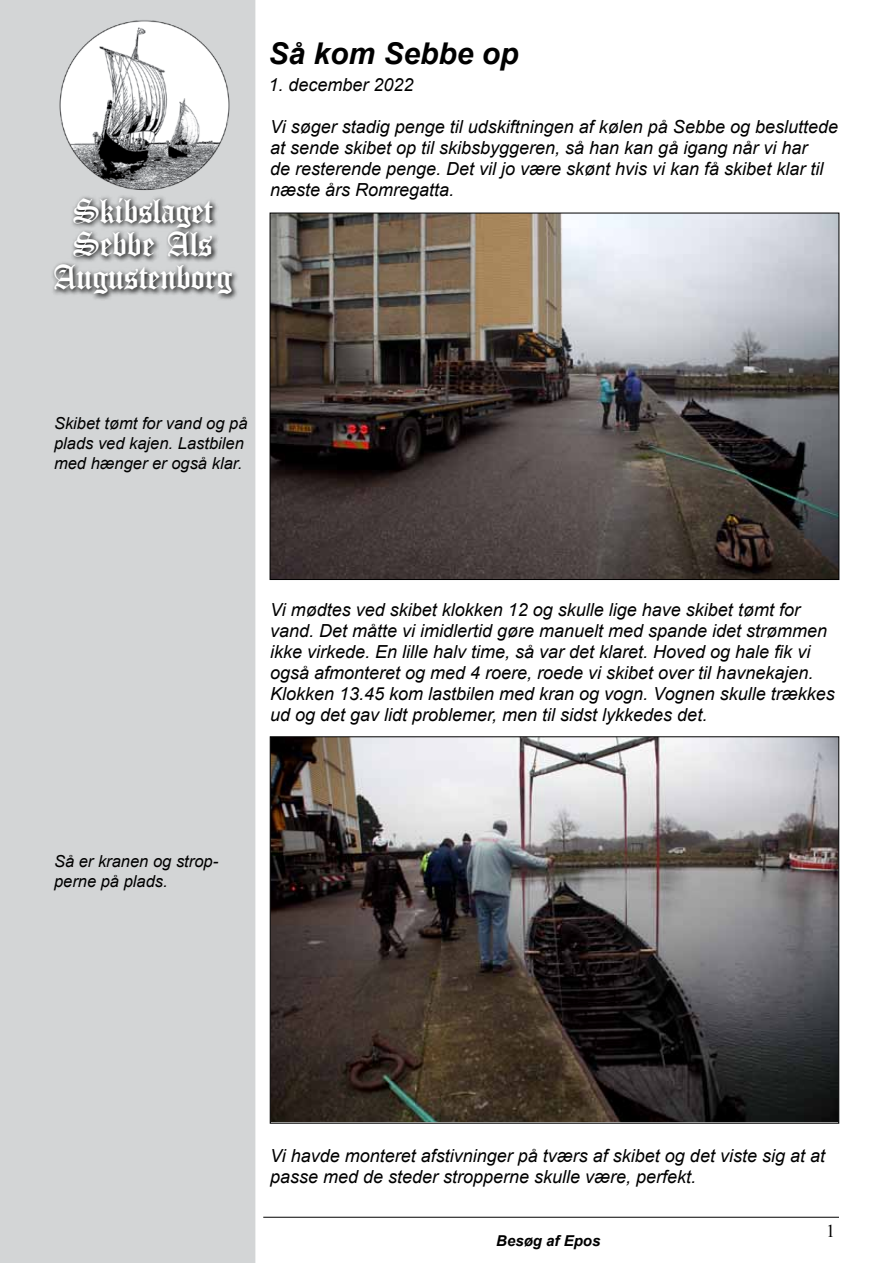
<style>
.page{position:relative;width:893px;height:1263px;background:#fff}
.page>*{position:absolute;margin:0;border:0;box-sizing:border-box;transform-origin:0 0}
.t1{font:36px/33px "Canterbury";color:#fff;text-align:center}
.t2{font:italic 700 30px "Arial";color:#000}
.t3{font:italic 18px/21px "Arial";color:#000}
.t4{font:18px "Times New Roman";color:#000}
.t5{font:italic 16.5px/19.8px "Arial";color:#000}
.t6{font:italic 700 15px "Arial";color:#000}
</style>
<div class="page">
<div style="left:1px;top:1px;width:254px;height:1261px;background:#d3d5d6"></div>
<div style="left:0;top:0;width:255px;height:1263px;border:2px solid #d3d5d6"></div>
<hr style="left:263px;top:1217px;width:576px;height:1px;background:#000">
<img style="left:59px;top:20px;width:171px;height:170px">
<svg style="left:52px;top:196px;width:185px;height:104px"></svg>
<img style="left:272px;top:215px;width:565px;height:363px">
<img style="left:272px;top:739px;width:565px;height:382px">
<h1 class="t1" style="left:54px;top:194px;width:180px">Skibslaget<br>Sebbe Als<br>Augustenborg</h1>
<h2 class="t2" style="left:268px;top:33px;width:252px">Så kom Sebbe op</h2>
<p class="t3" style="left:268px;top:74px;width:147px">1. december 2022</p>
<p class="t3" style="left:270px;top:116px;width:569px">Vi søger stadig penge til udskiftningen af kølen på Sebbe og besluttede at sende skibet op til skibsbyggeren, så han kan gå igang når vi har<br>de resterende penge. Det vil jo være skønt hvis vi kan få skibet klar til næste års Romregatta.</p>
<p class="t5" style="left:54px;top:414px;width:195px">Skibet tømt for vand og på plads ved kajen. Lastbilen med hænger er også klar.</p>
<p class="t5" style="left:54px;top:851px;width:166px">Så er kranen og strop&shy;perne på plads.</p>
<p class="t3" style="left:270px;top:599px;width:566px">Vi mødtes ved skibet klokken 12 og skulle lige have skibet tømt for vand. Det måtte vi imidlertid gøre manuelt med spande idet strømmen ikke virkede. En lille halv time, så var det klaret. Hoved og hale fik vi også afmonteret og med 4 roere, roede vi skibet over til havnekajen.<br>Klokken 13.45 kom lastbilen med kran og vogn. Vognen skulle trækkes ud og det gav lidt problemer, men til sidst lykkedes det.</p>
<p class="t3" style="left:270px;top:1145px;width:556px">Vi havde monteret afstivninger på tværs af skibet og det viste sig at at passe med de steder stropperne skulle være, perfekt.</p>
<p class="t6" style="left:496px;top:1231px;width:106px">Besøg af Epos</p>
<p class="t4" style="left:826px;top:1219px;width:10px">1</p>
</div>
